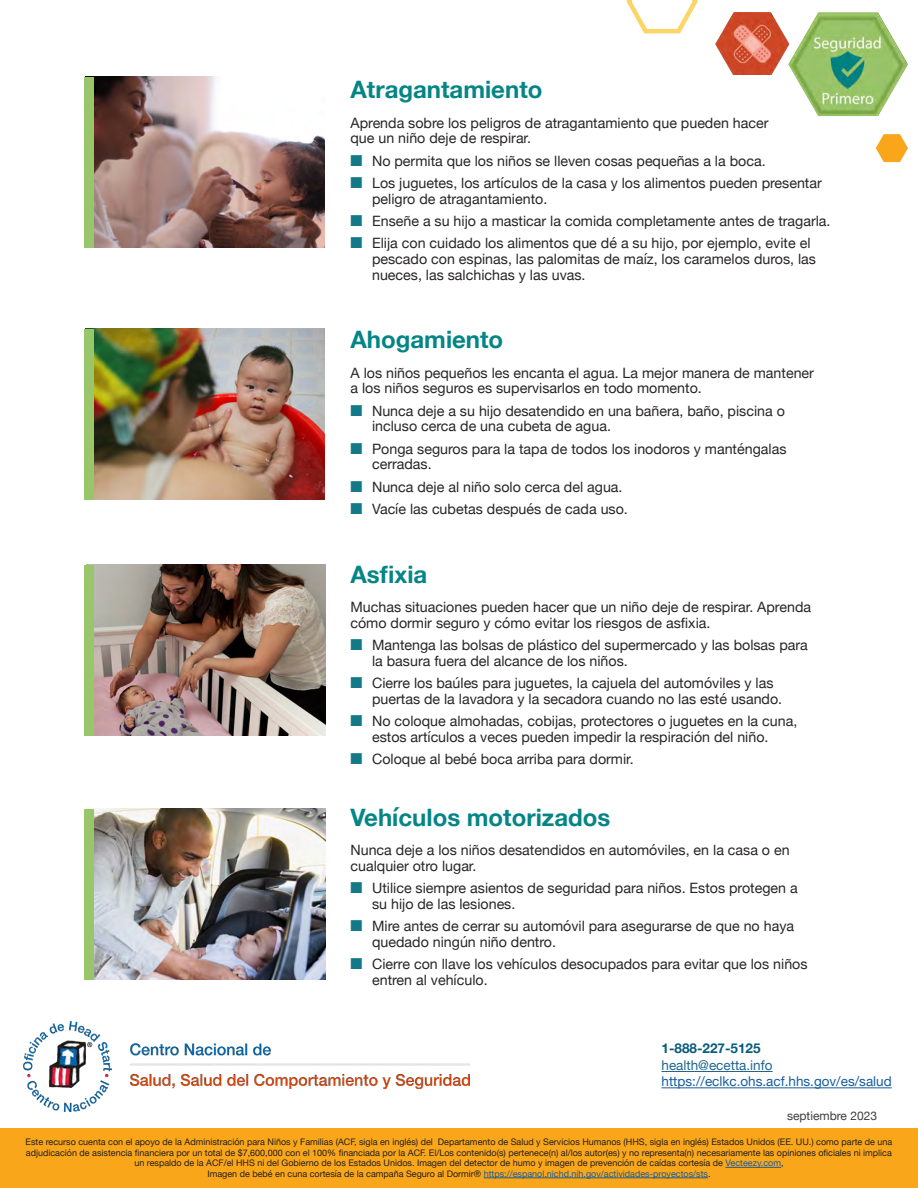
<style>
.page{position:relative;width:918px;height:1188px;background:#fff}
.page>*{position:absolute;margin:0;border:0;box-sizing:border-box;transform-origin:0 0}
.t1{font:700 24px "Helvetica Neue";color:#058585}
.t2{font:14.25px/15.8px "Helvetica Neue";color:#282526}
.t3{font:13.5px/16.5px "Helvetica Neue";color:#175d9e}
.t4{font:700 13.5px "Helvetica Neue";color:#075b7c}
.t5{font:12px "Helvetica Neue";color:#3e3e3f}
.t6{font:9px/10.5px "Helvetica Neue";color:#231f20;text-align:center}
.s1{color:#137888}
.s2{color:#21668e}
.s3{color:#175d9e}
</style>
<div class="page">
<img style="left:94px;top:77px;width:231px;height:170px">
<div style="left:84px;top:77px;width:10px;height:170px;background:#99c66a"></div>
<img style="left:94px;top:329px;width:231px;height:171px">
<div style="left:84px;top:329px;width:10px;height:171px;background:#99c66a"></div>
<img style="left:94px;top:565px;width:232px;height:171px">
<div style="left:85px;top:565px;width:9px;height:171px;background:#99c66a"></div>
<img style="left:94px;top:809px;width:232px;height:171px">
<div style="left:85px;top:809px;width:9px;height:171px;background:#99c66a"></div>
<div style="left:0;top:1129px;width:918px;height:59px;background:#faa61a"></div>
<hr style="left:662px;top:1071px;width:111px;height:1px;background:#21668e">
<hr style="left:662px;top:1088px;width:230px;height:1px;background:#175d9e">
<hr style="left:726px;top:1167px;width:55px;height:1px;background:#175d9e">
<hr style="left:484px;top:1178px;width:224px;height:1px;background:#175d9e">
<img style="left:789px;top:12px;width:119px;height:104px">
<svg style="left:876px;top:134px;width:32px;height:28px"></svg>
<svg style="left:626px;top:0;width:72px;height:34px"></svg>
<img style="left:716px;top:12px;width:73px;height:63px">
<img style="left:23px;top:1022px;width:447px;height:90px">
<h2 class="t1" style="left:350px;top:71px;width:193px">Atragantamiento</h2>
<p class="t2" style="left:350px;top:116px;width:420px">Aprenda sobre los peligros de atragantamiento que pueden hacer que un niño deje de respirar.</p>
<p class="t2" style="left:350px;top:154px;width:417px"><span class="s1">■</span> No permita que los niños se lleven cosas pequeñas a la boca.</p>
<p class="t2" style="left:372px;top:176px;width:451px;text-indent:-22px"><span class="s1">■</span> Los juguetes, los artículos de la casa y los alimentos pueden presentar peligro de atragantamiento.</p>
<p class="t2" style="left:350px;top:214px;width:482px"><span class="s1">■</span> Enseñe a su hijo a masticar la comida completamente antes de tragarla.</p>
<p class="t2" style="left:372px;top:236px;width:445px;text-indent:-22px"><span class="s1">■</span> Elija con cuidado los alimentos que dé a su hijo, por ejemplo, evite el pescado con espinas, las palomitas de maíz, los caramelos duros, las nueces, las salchichas y las uvas.</p>
<h2 class="t1" style="left:350px;top:321px;width:154px">Ahogamiento</h2>
<p class="t2" style="left:350px;top:366px;width:465px">A los niños pequeños les encanta el agua. La mejor manera de mantener a los niños seguros es supervisarlos en todo momento.</p>
<p class="t2" style="left:372px;top:403px;width:414px;text-indent:-22px"><span class="s1">■</span> Nunca deje a su hijo desatendido en una bañera, baño, piscina o incluso cerca de una cubeta de agua.</p>
<p class="t2" style="left:372px;top:441px;width:416px;text-indent:-22px"><span class="s1">■</span> Ponga seguros para la tapa de todos los inodoros y manténgalas cerradas.</p>
<p class="t2" style="left:350px;top:479px;width:274px"><span class="s1">■</span> Nunca deje al niño solo cerca del agua.</p>
<p class="t2" style="left:350px;top:502px;width:279px"><span class="s1">■</span> Vacíe las cubetas después de cada uso.</p>
<h2 class="t1" style="left:350px;top:555px;width:78px">Asfixia</h2>
<p class="t2" style="left:350px;top:600px;width:462px">Muchas situaciones pueden hacer que un niño deje de respirar. Aprenda cómo dormir seguro y cómo evitar los riesgos de asfixia.</p>
<p class="t2" style="left:372px;top:638px;width:437px;text-indent:-22px"><span class="s1">■</span> Mantenga las bolsas de plástico del supermercado y las bolsas para la basura fuera del alcance de los niños.</p>
<p class="t2" style="left:372px;top:676px;width:412px;text-indent:-22px"><span class="s1">■</span> Cierre los baúles para juguetes, la cajuela del automóviles y las puertas de la lavadora y la secadora cuando no las esté usando.</p>
<p class="t2" style="left:350px;top:714px;width:448px;text-align:center"><span class="s1">■</span> No coloque almohadas, cobijas, protectores o juguetes en la cuna, estos artículos a veces pueden impedir la respiración del niño.</p>
<p class="t2" style="left:350px;top:752px;width:285px"><span class="s1">■</span> Coloque al bebé boca arriba para dormir.</p>
<h2 class="t1" style="left:350px;top:798px;width:261px">Vehículos motorizados</h2>
<p class="t2" style="left:350px;top:843px;width:441px">Nunca deje a los niños desatendidos en automóviles, en la casa o en cualquier otro lugar.</p>
<p class="t2" style="left:372px;top:881px;width:427px;text-indent:-22px"><span class="s1">■</span> Utilice siempre asientos de seguridad para niños. Estos protegen a su hijo de las lesiones.</p>
<p class="t2" style="left:372px;top:919px;width:424px;text-indent:-22px"><span class="s1">■</span> Mire antes de cerrar su automóvil para asegurarse de que no haya quedado ningún niño dentro.</p>
<p class="t2" style="left:372px;top:957px;width:437px;text-indent:-22px"><span class="s1">■</span> Cierre con llave los vehículos desocupados para evitar que los niños entren al vehículo.</p>
<p class="t4" style="left:662px;top:1038px;width:101px">1-888-227-5125</p>
<p class="t3" style="left:662px;top:1058px;width:232px"><span class="s2">health@ecetta.info </span>https://eclkc.ohs.acf.hhs.gov/es/salud</p>
<p class="t5" style="left:787px;top:1107px;width:92px">septiembre 2023</p>
<p class="t6" style="left:26px;top:1137px;width:868px">Este recurso cuenta con el apoyo de la Administración para Niños y Familias (ACF, sigla en inglés) del Departamento de Salud y Servicios Humanos (HHS, sigla en inglés) Estados Unidos (EE. UU.) como parte de una adjudicación de asistencia financiera por un total de $7,600,000 con el 100% financiada por la ACF. El/Los contenido(s) pertenece(n) al/los autor(es) y no representa(n) necesariamente las opiniones oficiales ni implica un respaldo de la ACF/el HHS ni del Gobierno de los Estados Unidos. Imagen del detector de humo y imagen de prevención de caídas cortesía de <span class="s3">Vecteezy.com</span>,<br>Imagen de bebé en cuna cortesía de la campaña Seguro al Dormir® <span class="s3">https://espanol.nichd.nih.gov/actividades-proyectos/sts</span>.</p>
</div>
